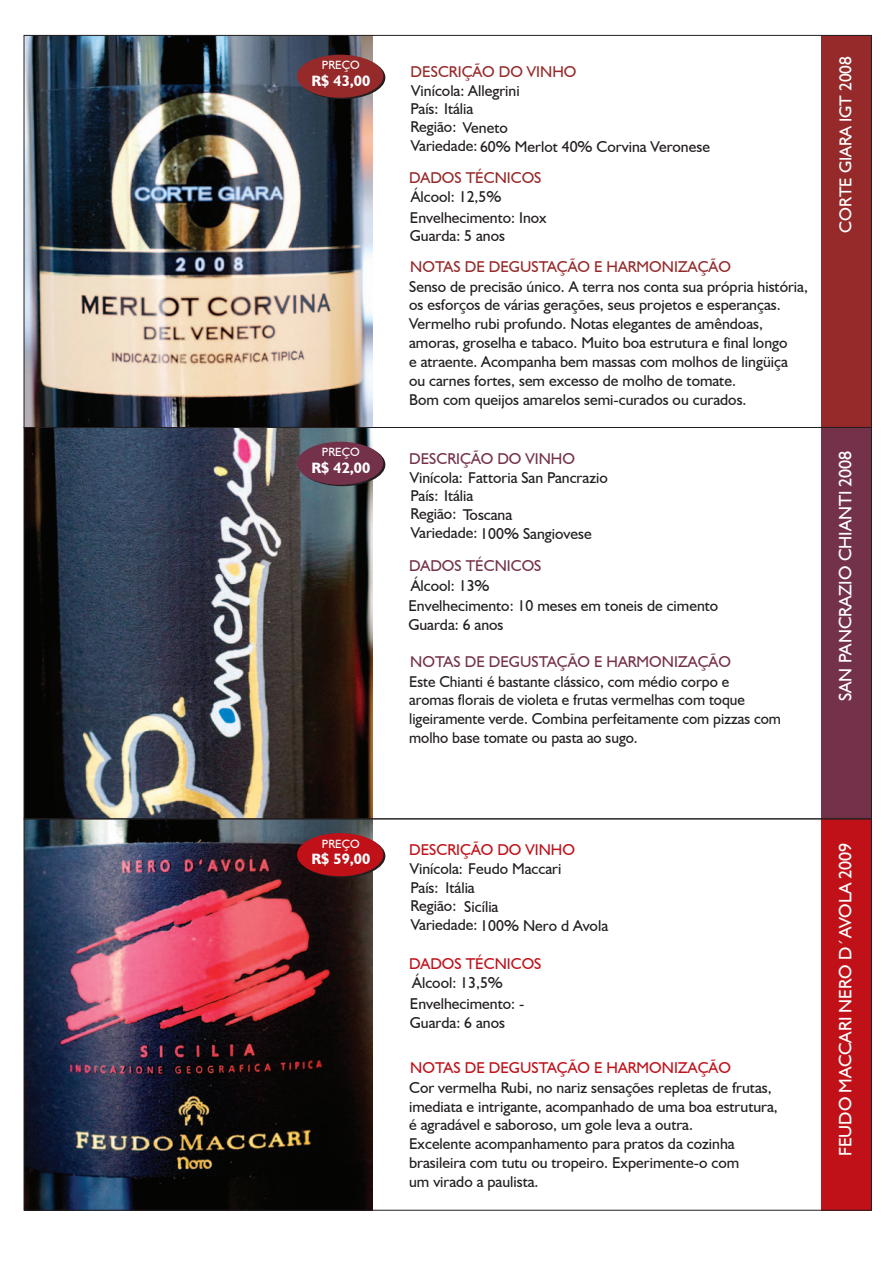
<style>
.page{position:relative;width:893px;height:1263px;background:#fff}
.page>*{position:absolute;margin:0;border:0;box-sizing:border-box;transform-origin:0 0}
.t1{font:18px "Humanist 521 BT";letter-spacing:-.005em;color:#fff}
.t2{font:17.25px "Humanist 521 BT";letter-spacing:-.005em;color:#fff}
.t3{font:15.75px/18.8px "Humanist 521 BT";color:#231f20}
.t4{font:15.75px "Humanist 521 BT";color:#96292a}
.t5{font:15.75px "Humanist 521 BT";color:#74314a}
.t6{font:15.75px "Humanist 521 BT";color:#c01119}
.t7{font:15.6px "Humanist 521 BT";color:#96292a}
.t8{font:15.6px "Humanist 521 BT";color:#74314a}
.t9{font:15.6px "Humanist 521 BT";color:#c01119}
.t10{font:700 15px "Humanist 521 BT";color:#fff}
.t11{font:12px "Humanist 521 BT";color:#fff}
</style>
<div class="page">
<img style="left:26px;top:37px;width:347px;height:1171px">
<div style="left:821px;top:35px;width:50px;height:392px;background:#96292a"></div>
<div style="left:821px;top:427px;width:50px;height:392px;background:#74314a"></div>
<div style="left:821px;top:819px;width:50px;height:391px;background:#c01119"></div>
<svg style="left:299px;top:834px;width:86px;height:44px"></svg>
<div style="left:297px;top:833px;width:86px;height:43px;background:#c01119;border-radius:50%"></div>
<svg style="left:299px;top:443px;width:86px;height:43px"></svg>
<div style="left:297px;top:442px;width:86px;height:43px;background:#74314a;border-radius:50%"></div>
<svg style="left:299px;top:56px;width:86px;height:43px"></svg>
<div style="left:297px;top:55px;width:86px;height:43px;background:#96292a;border-radius:50%"></div>
<p class="t11" style="left:322px;top:58px;width:39px">PREÇO</p>
<p class="t10" style="left:311px;top:71px;width:60px">R$ 43,00</p>
<p class="t4" style="left:411px;top:62px;width:167px">DESCRIÇÃO DO VINHO</p>
<p class="t3" style="left:411px;top:81px;width:111px;line-height:18.3px">Vinícola: Allegrini<br>País: Itália<br>Região: Veneto</p>
<p class="t3" style="left:411px;top:137px;width:301px">Variedade: 60% Merlot 40% Corvina Veronese</p>
<p class="t3" style="left:411px;top:187px;width:92px">Álcool: 12,5%</p>
<p class="t7" style="left:409px;top:168px;width:134px">DADOS TÉCNICOS</p>
<p class="t3" style="left:410px;top:208px;width:138px">Envelhecimento: Inox<br>Guarda: 5 anos</p>
<p class="t2" style="left:835px;top:233px;width:178px;rotate:-90deg">CORTE GIARA IGT 2008</p>
<p class="t7" style="left:410px;top:257px;width:322px">NOTAS DE DEGUSTAÇÃO E HARMONIZAÇÃO</p>
<p class="t3" style="left:409px;top:277px;width:400px">Senso de precisão único. A terra nos conta sua própria história, os esforços de várias gerações, seus projetos e esperanças.<br>Vermelho rubi profundo. Notas elegantes de amêndoas, amoras, groselha e tabaco. Muito boa estrutura e final longo<br>e atraente. Acompanha bem massas com molhos de lingüiça ou carnes fortes, sem excesso de molho de tomate.<br>Bom com queijos amarelos semi-curados ou curados.</p>
<p class="t11" style="left:322px;top:445px;width:39px">PREÇO</p>
<p class="t10" style="left:311px;top:458px;width:60px">R$ 42,00</p>
<p class="t5" style="left:409px;top:449px;width:167px">DESCRIÇÃO DO VINHO</p>
<p class="t3" style="left:410px;top:468px;width:200px">Vinícola: Fattoria San Pancrazio<br>País: Itália<br>Região: Toscana<br>Variedade: 100% Sangiovese</p>
<p class="t3" style="left:411px;top:576px;width:80px">Álcool: 13%</p>
<p class="t8" style="left:409px;top:556px;width:134px">DADOS TÉCNICOS</p>
<p class="t3" style="left:408px;top:596px;width:311px">Envelhecimento: 10 meses em toneis de cimento<br>Guarda: 6 anos</p>
<p class="t8" style="left:410px;top:652px;width:322px">NOTAS DE DEGUSTAÇÃO E HARMONIZAÇÃO</p>
<p class="t3" style="left:409px;top:671px;width:373px">Este Chianti é bastante clássico, com médio corpo e<br>aromas florais de violeta e frutas vermelhas com toque ligeiramente verde. Combina perfeitamente com pizzas com molho base tomate ou pasta ao sugo.</p>
<p class="t1" style="left:834px;top:701px;width:252px;rotate:-90deg">SAN PANCRAZIO CHIANTI 2008</p>
<p class="t11" style="left:322px;top:836px;width:39px">PREÇO</p>
<p class="t10" style="left:311px;top:850px;width:60px">R$ 59,00</p>
<p class="t6" style="left:409px;top:840px;width:167px">DESCRIÇÃO DO VINHO</p>
<p class="t3" style="left:410px;top:859px;width:200px">Vinícola: Feudo Maccari<br>País: Itália<br>Região: Sicília<br>Variedade: 100% Nero d Avola</p>
<p class="t9" style="left:409px;top:954px;width:134px">DADOS TÉCNICOS</p>
<p class="t3" style="left:412px;top:973px;width:92px">Álcool: 13,5%</p>
<p class="t3" style="left:410px;top:994px;width:116px">Envelhecimento: -<br>Guarda: 6 anos</p>
<p class="t9" style="left:410px;top:1058px;width:322px">NOTAS DE DEGUSTAÇÃO E HARMONIZAÇÃO</p>
<p class="t3" style="left:409px;top:1078px;width:370px">Cor vermelha Rubi, no nariz sensações repletas de frutas, imediata e intrigante, acompanhado de uma boa estrutura, é agradável e saboroso, um gole leva a outra.<br>Excelente acompanhamento para pratos da cozinha brasileira com tutu ou tropeiro. Experimente-o com<br>um virado a paulista.</p>
<p class="t1" style="left:834px;top:1156px;width:315px;rotate:-90deg">FEUDO MACCARI NERO D´AVOLA 2009</p>
</div>
